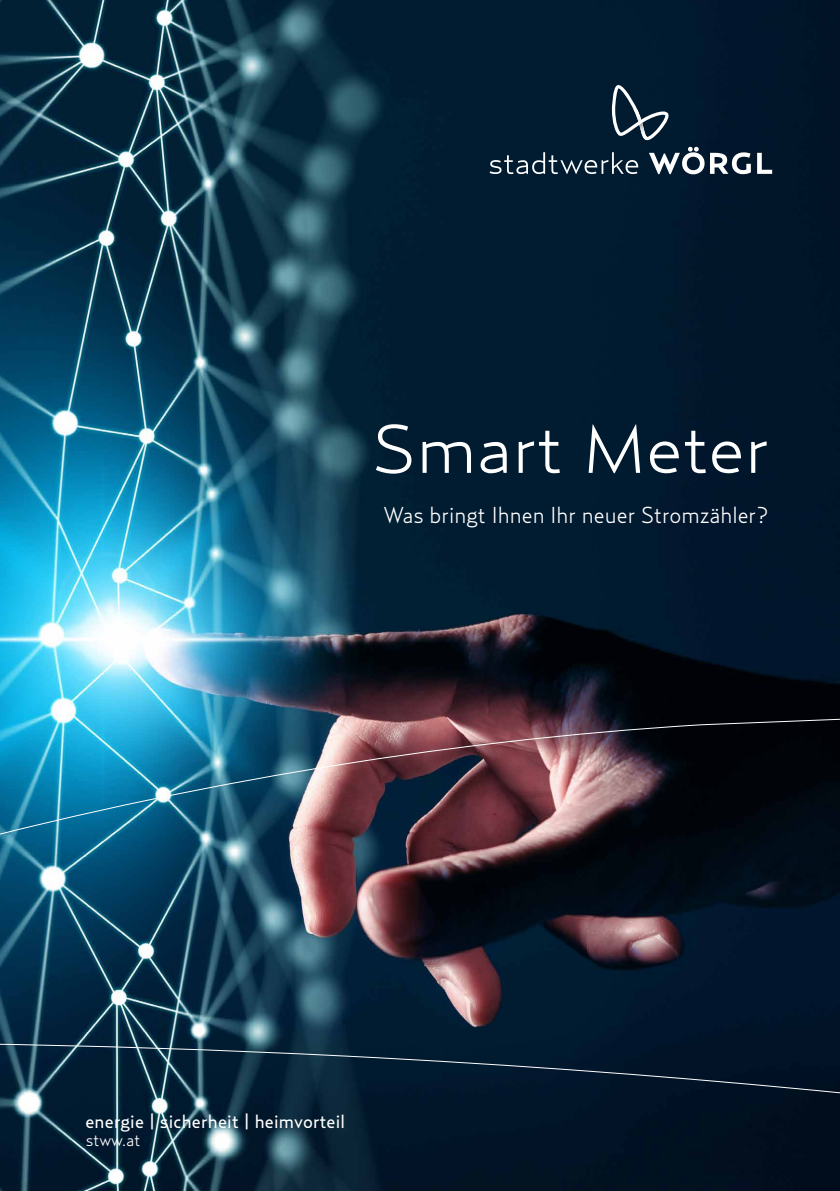
<style>
.page{position:relative;width:840px;height:1191px;background:#fff}
.page>*{position:absolute;margin:0;border:0;box-sizing:border-box;transform-origin:0 0}
.t1{font:300 67.8px "Relay Wide";color:#fff}
.t2{font:300 22.8px "Relay";color:#fff}
.t3{font:18.6px "Relay";letter-spacing:.01em;color:#fff}
.t4{font:300 17px "Relay";color:#fff}
</style>
<div class="page">
<img style="left:0;top:0;width:839px;height:717px">
<img style="left:0;top:717px;width:839px;height:474px">
<svg style="left:489px;top:152px;width:149px;height:22px;background:#34495a"></svg>
<svg style="left:648px;top:147px;width:102px;height:27px"></svg>
<svg style="left:756px;top:153px;width:15px;height:21px"></svg>
<svg style="left:611px;top:85px;width:58px;height:55px;background:#334859"></svg>
<h1 class="t1" style="left:371px;top:408px;width:399px">Smart Meter</h1>
<p class="t2" style="left:383px;top:501px;width:387px">Was bringt Ihnen Ihr neuer Stromzähler?</p>
<p class="t3" style="left:85px;top:1109px;width:261px">energie | sicherheit | heimvorteil</p>
<p class="t4" style="left:86px;top:1130px;width:56px">stww.at</p>
</div>
